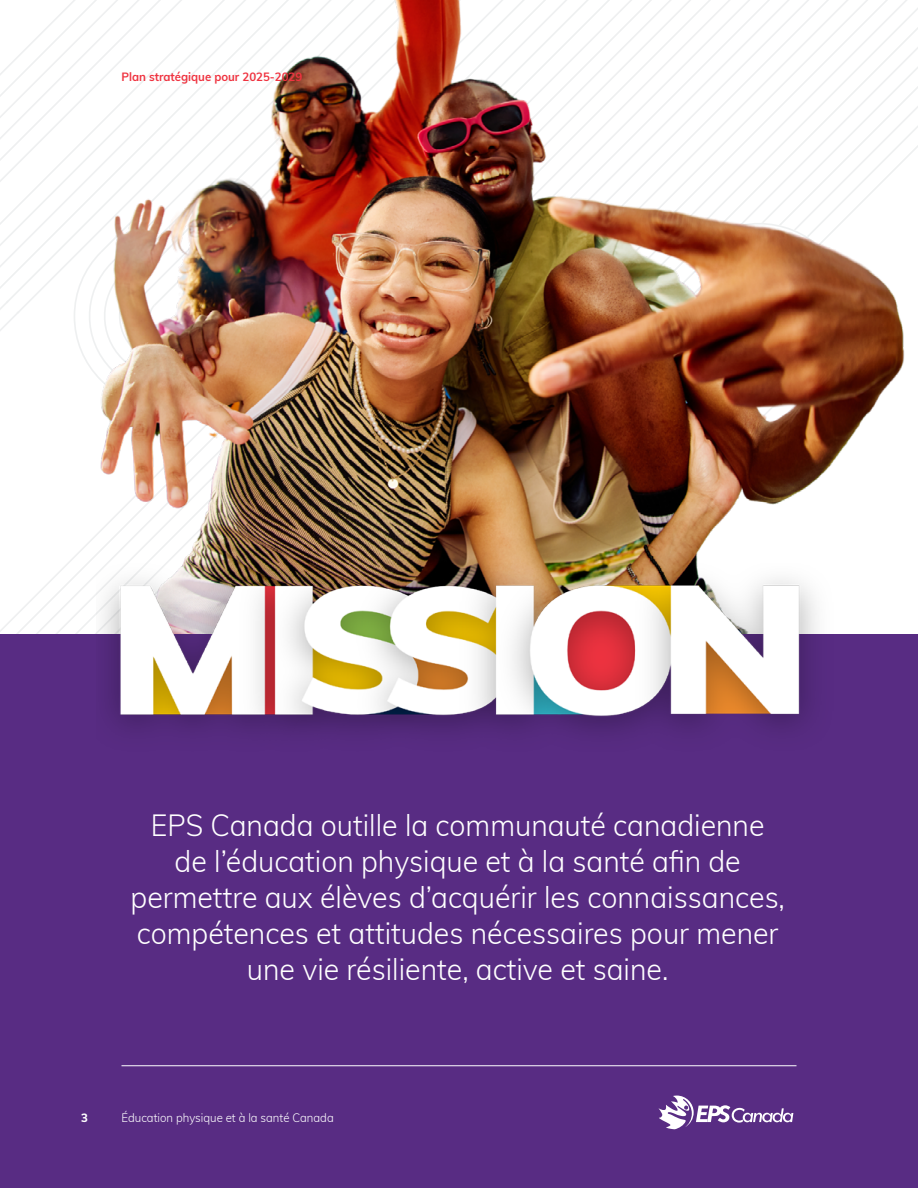
<style>
.page{position:relative;width:918px;height:1188px;background:#fff}
.page>*{position:absolute;margin:0;border:0;box-sizing:border-box;transform-origin:0 0}
.t1{font:300 30px/36px "Muli";color:#fff;text-align:center;scale:.95 1}
.t2{font:300 12px "Muli";color:#fff;scale:.95 1}
.t3{font:700 12px "Muli";color:#ef3340;scale:.95 1}
.t4{font:800 12px "Muli";color:#fff;scale:.95 1}
</style>
<div class="page">
<img style="left:0;top:0;width:918px;height:634px">
<div style="left:0;top:634px;width:918px;height:554px;background:#582c83"></div>
<hr style="left:122px;top:1065px;width:674px;height:1px;background:#fff">
<img style="left:97px;top:564px;width:741px;height:168px">
<svg style="left:658px;top:1096px;width:135px;height:33px"></svg>
<p class="t3" style="left:122px;top:68px;width:192px">Plan stratégique pour 2025-2029</p>
<p class="t1" style="left:130px;top:806px;width:690px">EPS Canada outille la communauté canadienne<br>de l’éducation physique et à la santé afin de permettre aux élèves d’acquérir les connaissances, compétences et attitudes nécessaires pour mener une vie résiliente, active et saine.</p>
<p class="t4" style="left:81px;top:1109px;width:9px">3</p>
<p class="t2" style="left:122px;top:1109px;width:225px">Éducation physique et à la santé Canada</p>
</div>
